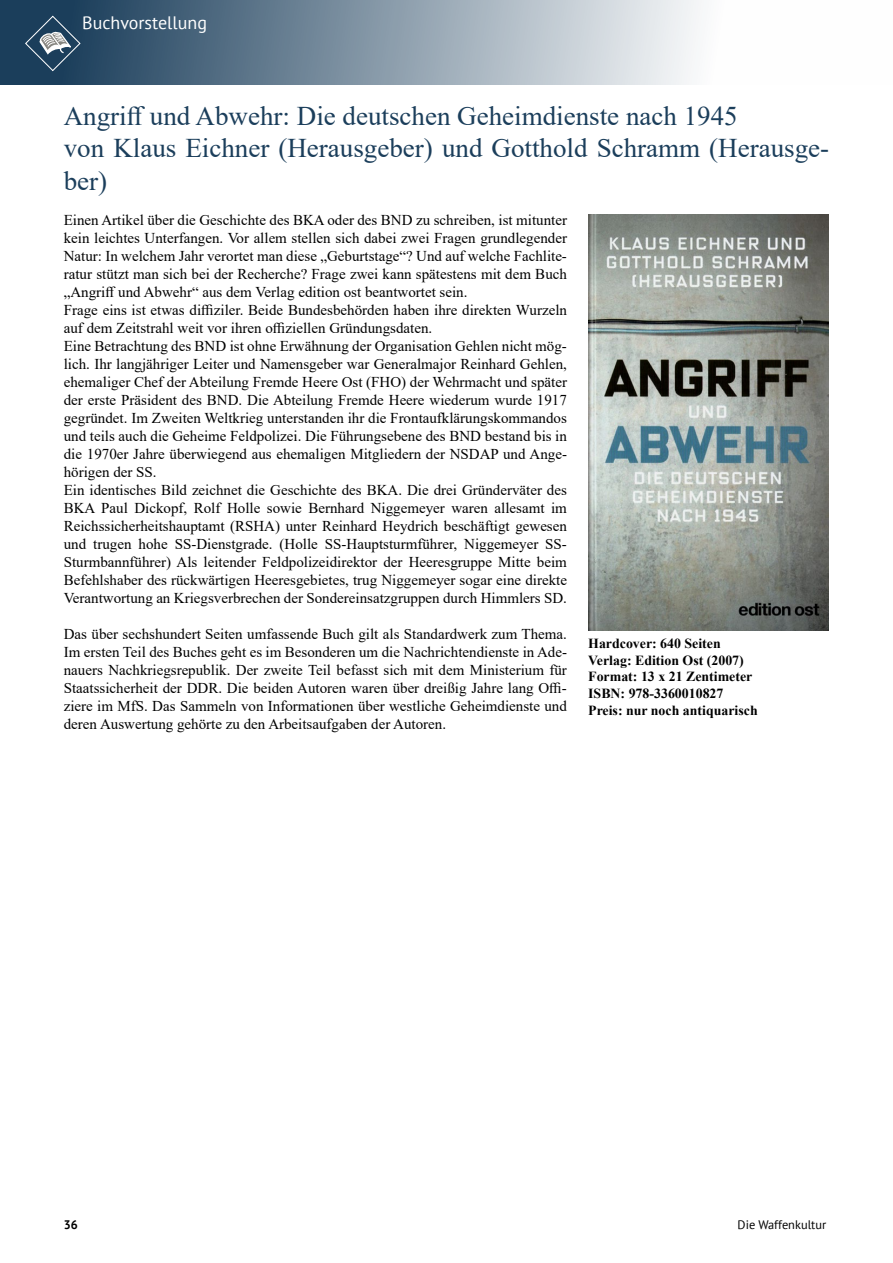
<style>
.page{position:relative;width:893px;height:1263px;background:#fff}
.page>*{position:absolute;margin:0;border:0;box-sizing:border-box;transform-origin:0 0}
.t1{font:27px/32.4px "Times New Roman";color:#1b3e5b}
.t2{font:18px "PT Sans";color:#fff}
.t3{font:15px/18px "Times New Roman";color:#000}
.t4{font:700 13.8px/16.6px "Times New Roman";color:#000}
.t5{font:12.3px "PT Sans";color:#000}
.t6{font:700 12.3px "PT Sans";color:#000}
</style>
<div class="page">
<svg style="left:0;top:0;width:699px;height:85px;background:#8496a6"></svg>
<svg style="left:24px;top:15px;width:57px;height:57px;background:#3e5b72"></svg>
<img style="left:588px;top:215px;width:241px;height:415px">
<p class="t2" style="left:82px;top:11px;width:126px">Buchvorstellung</p>
<h1 class="t1" style="left:64px;top:99px;width:767px">Angriff und Abwehr: Die deutschen Geheimdienste nach 1945<br>von Klaus Eichner (Herausgeber) und Gotthold Schramm (Herausge&shy;ber)</h1>
<p class="t3" style="left:64px;top:211px;width:505px">Einen Artikel über die Geschichte des BKA oder des BND zu schreiben, ist mitunter kein leichtes Unterfangen. Vor allem stellen sich dabei zwei Fragen grundlegender Natur: In welchem Jahr verortet man diese „Geburtstage“? Und auf welche Fachlite&shy;ratur stützt man sich bei der Recherche? Frage zwei kann spätestens mit dem Buch „Angriff und Abwehr“ aus dem Verlag edition ost beantwortet sein.<br>Frage eins ist etwas diffiziler. Beide Bundesbehörden haben ihre direkten Wurzeln auf dem Zeitstrahl weit vor ihren offiziellen Gründungsdaten.<br>Eine Betrachtung des BND ist ohne Erwähnung der Organisation Gehlen nicht mög&shy;lich. Ihr langjähriger Leiter und Namensgeber war Generalmajor Reinhard Gehlen, ehemaliger Chef der Abteilung Fremde Heere Ost (FHO) der Wehrmacht und später der erste Präsident des BND. Die Abteilung Fremde Heere wiederum wurde 1917 gegründet. Im Zweiten Weltkrieg unterstanden ihr die Frontaufklärungskommandos und teils auch die Geheime Feldpolizei. Die Führungsebene des BND bestand bis in die 1970er Jahre überwiegend aus ehemaligen Mitgliedern der NSDAP und Ange&shy;hörigen der SS.<br>Ein identisches Bild zeichnet die Geschichte des BKA. Die drei Gründerväter des BKA Paul Dickopf, Rolf Holle sowie Bernhard Niggemeyer waren allesamt im Reichssicherheitshauptamt (RSHA) unter Reinhard Heydrich beschäftigt gewesen und trugen hohe SS-Dienstgrade. (Holle SS-Hauptsturmführer, Niggemeyer SS-Sturmbannführer) Als leitender Feldpolizeidirektor der Heeresgruppe Mitte beim Befehlshaber des rückwärtigen Heeresgebietes, trug Niggemeyer sogar eine direkte Verantwortung an Kriegsverbrechen der Sondereinsatzgruppen durch Himmlers SD.</p>
<p class="t3" style="left:64px;top:625px;width:505px;text-align:justify">Das über sechshundert Seiten umfassende Buch gilt als Standardwerk zum Thema.<br>Im ersten Teil des Buches geht es im Besonderen um die Nachrichtendienste in Ade&shy;nauers Nachkriegsrepublik. Der zweite Teil befasst sich mit dem Ministerium für Staatssicherheit der DDR. Die beiden Autoren waren über dreißig Jahre lang Offi&shy;ziere im MfS. Das Sammeln von Informationen über westliche Geheimdienste und deren Auswertung gehörte zu den Arbeitsaufgaben der Autoren.</p>
<p class="t4" style="left:588px;top:635px;width:171px">Hardcover: 640 Seiten<br>Verlag: Edition Ost (2007)<br>Format: 13 x 21 Zentimeter<br>ISBN: 978-3360010827<br>Preis: nur noch antiquarisch</p>
<p class="t6" style="left:64px;top:1217px;width:16px">36</p>
<p class="t5" style="left:738px;top:1217px;width:90px">Die Waffenkultur</p>
</div>
